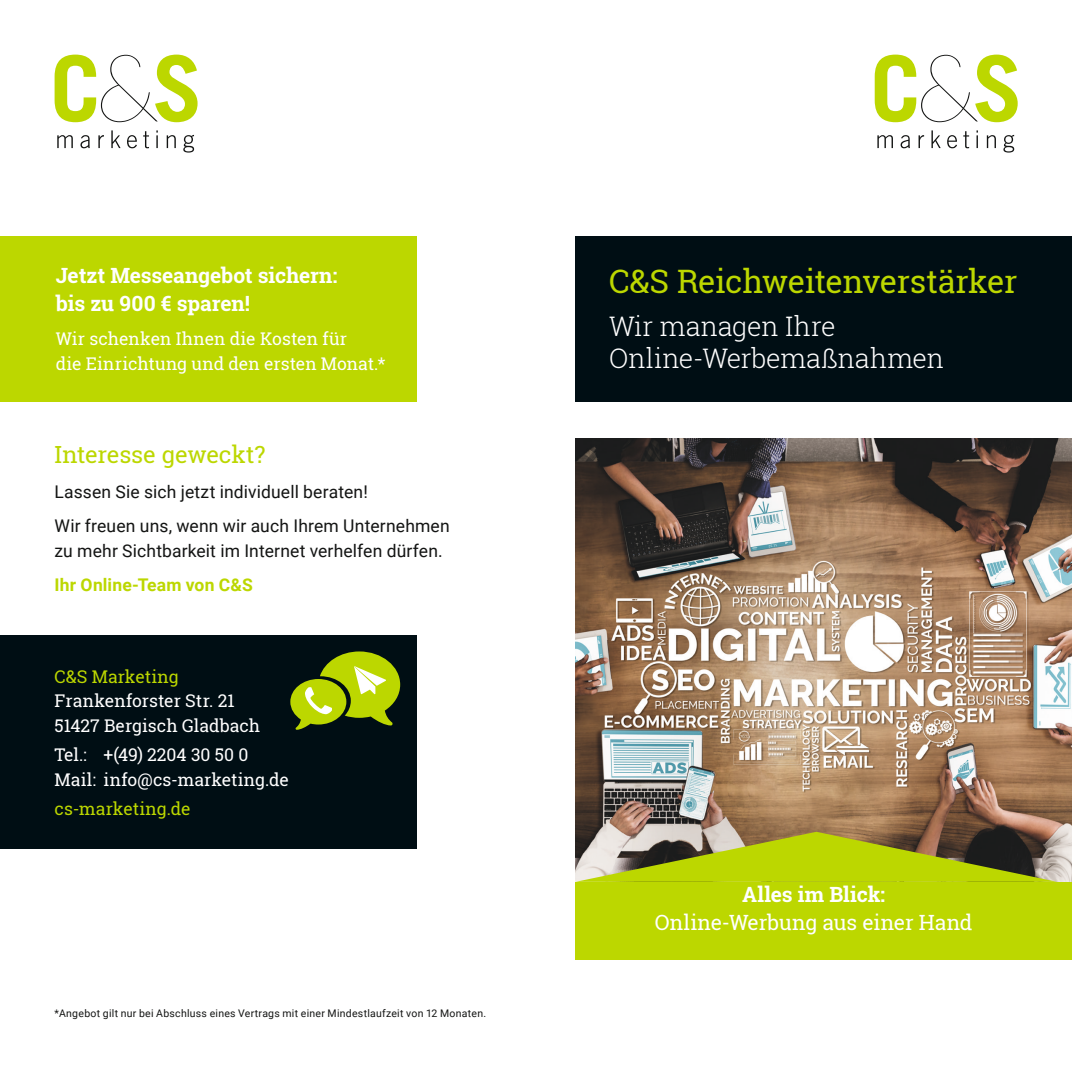
<style>
.page{position:relative;width:1072px;height:1072px;background:#fff}
.page>*{position:absolute;margin:0;border:0;box-sizing:border-box;transform-origin:0 0}
.t1{font:32.38px "Roboto Slab";letter-spacing:-.015em;color:#bcd700}
.t2{font:300 26.95px/32.4px "Roboto Slab";letter-spacing:-.005em;color:#fff}
.t3{font:23.62px "Roboto Slab";letter-spacing:-.01em;color:#bcd700}
.t4{font:700 21px/28px "Roboto Slab";letter-spacing:-.005em;color:#fff}
.t5{font:21px/28px "Roboto Slab";letter-spacing:-.01em;color:#fff;text-align:center}
.t6{font:17.5px/24.5px "Roboto Slab";color:#fff}
.t7{font:17.5px/24.5px "Roboto";letter-spacing:.01em;color:#131413}
.t8{font:700 17.5px "Roboto";letter-spacing:.01em;color:#bcd700}
.t9{font:17.5px "Roboto Slab";color:#bcd700}
.t10{font:10.5px "Roboto";letter-spacing:.025em;color:#131413}
.s1{color:#bcd700}
.s2{font-weight:700}
</style>
<div class="page">
<svg style="left:55px;top:55px;width:142px;height:67px"></svg>
<svg style="left:57px;top:135px;width:16px;height:13px"></svg>
<svg style="left:80px;top:135px;width:10px;height:13px"></svg>
<svg style="left:98px;top:135px;width:6px;height:13px"></svg>
<svg style="left:111px;top:130px;width:10px;height:18px"></svg>
<svg style="left:127px;top:135px;width:10px;height:13px"></svg>
<svg style="left:143px;top:131px;width:6px;height:17px"></svg>
<svg style="left:156px;top:130px;width:2px;height:18px"></svg>
<svg style="left:167px;top:135px;width:9px;height:13px"></svg>
<svg style="left:183px;top:135px;width:11px;height:17px"></svg>
<svg style="left:874px;top:55px;width:143px;height:67px"></svg>
<svg style="left:877px;top:135px;width:16px;height:13px"></svg>
<svg style="left:900px;top:135px;width:9px;height:13px"></svg>
<svg style="left:918px;top:135px;width:6px;height:13px"></svg>
<svg style="left:931px;top:130px;width:9px;height:18px"></svg>
<svg style="left:947px;top:135px;width:10px;height:13px"></svg>
<svg style="left:963px;top:131px;width:6px;height:17px"></svg>
<svg style="left:976px;top:130px;width:1px;height:18px"></svg>
<svg style="left:986px;top:135px;width:9px;height:13px"></svg>
<svg style="left:1003px;top:135px;width:11px;height:17px"></svg>
<div style="left:575px;top:236px;width:496px;height:165px;background:#000e14"></div>
<div style="left:0;top:635px;width:417px;height:213px;background:#000e14"></div>
<div style="left:575px;top:881px;width:496px;height:78px;background:#bcd700"></div>
<img style="left:575px;top:438px;width:496px;height:443px">
<svg style="left:575px;top:831px;width:482px;height:50px;background:#9aa034"></svg>
<div style="left:0;top:236px;width:417px;height:165px;background:#bcd700"></div>
<svg style="left:290px;top:651px;width:110px;height:78px"></svg>
<p class="t4" style="left:56px;top:261px;width:283px">Jetzt Messeangebot sichern: bis zu 900 € sparen!</p>
<p class="t6" style="left:56px;top:326px;width:331px">Wir schenken Ihnen die Kosten für<br>die Einrichtung und den ersten Monat.*</p>
<p class="t3" style="left:55px;top:438px;width:212px">Interesse geweckt?</p>
<p class="t7" style="left:55px;top:478px;width:315px">Lassen Sie sich jetzt individuell beraten!</p>
<p class="t7" style="left:55px;top:513px;width:397px">Wir freuen uns, wenn wir auch Ihrem Unternehmen zu mehr Sichtbarkeit im Internet verhelfen dürfen.</p>
<p class="t8" style="left:55px;top:572px;width:200px">Ihr Online-Team von C&amp;S</p>
<p class="t6" style="left:55px;top:663px;width:207px"><span class="s1">C&amp;S Marketing<br></span>Frankenforster Str. 21<br>51427 Bergisch Gladbach</p>
<p class="t6" style="left:55px;top:742px;width:236px">Tel.: +(49) 2204 30 50 0<br>Mail: info@cs-marketing.de</p>
<p class="t9" style="left:55px;top:796px;width:137px">cs-marketing.de</p>
<p class="t10" style="left:55px;top:1005px;width:433px">*Angebot gilt nur bei Abschluss eines Vertrags mit einer Mindestlaufzeit von 12 Monaten.</p>
<p class="t1" style="left:609px;top:259px;width:410px">C&amp;S Reichweitenverstärker</p>
<p class="t2" style="left:609px;top:309px;width:336px">Wir managen Ihre<br>Online-Werbemaßnahmen</p>
<p class="t5" style="left:655px;top:880px;width:319px"><span class="s2">Alles im Blick:<br></span>Online-Werbung aus einer Hand</p>
</div>
